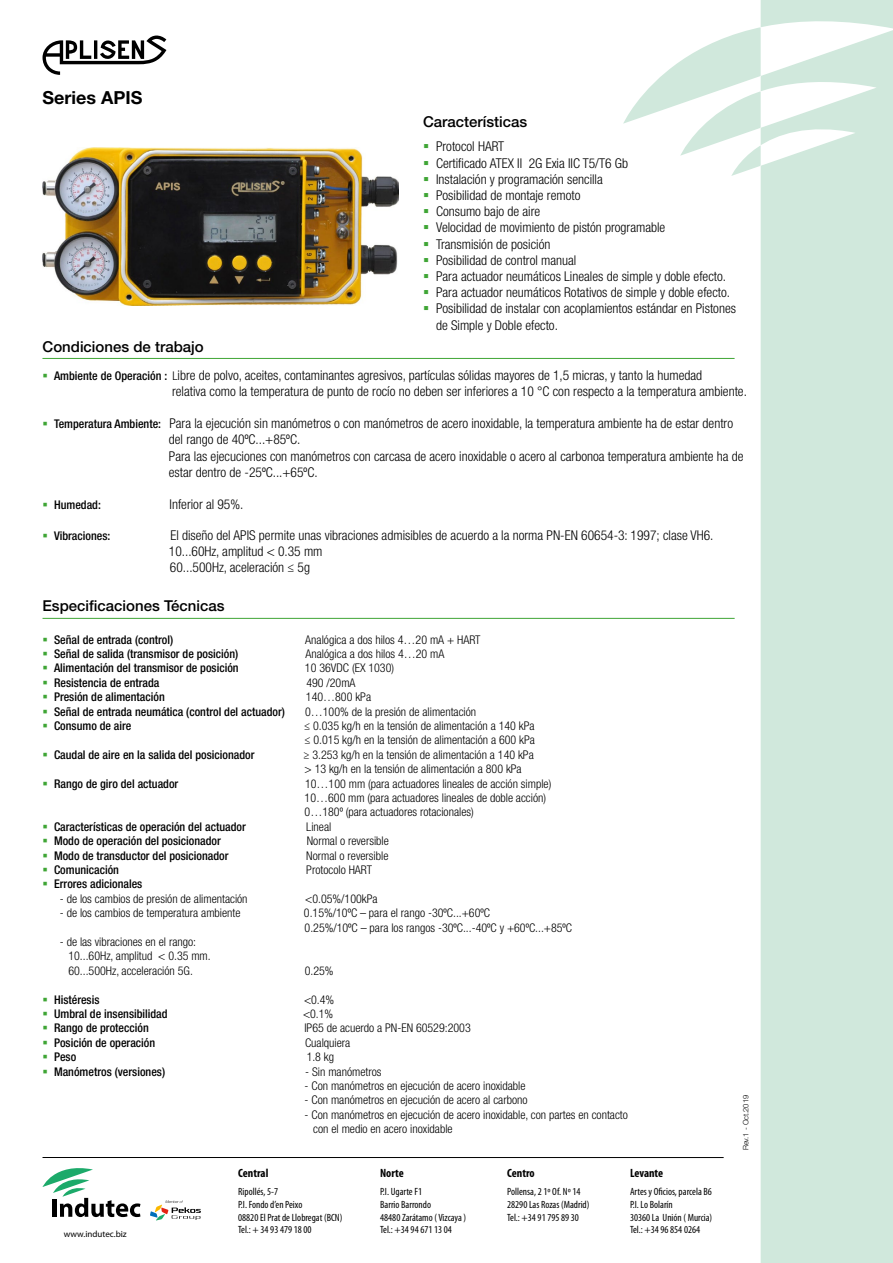
<style>
.page{position:relative;width:893px;height:1263px;background:#fff}
.page>*{position:absolute;margin:0;border:0;box-sizing:border-box;transform-origin:0 0}
.t1{font:700 18px "Helvetica Neue LT Std";color:#000}
.t2{font:500 15px "Helvetica Neue LT Std";color:#000}
.t3{font:300 condensed 13.5px/16.2px "Helvetica Neue LT Std";color:#000}
.t4{font:300 condensed 12px/14.4px "Helvetica Neue LT Std";color:#000}
.t5{font:500 condensed 12px "Helvetica Neue LT Std";color:#000}
.t6{font:700 condensed 12px "Myriad Pro";color:#000}
.t7{font:condensed 10.5px/12.6px "Myriad Pro";color:#000}
.t8{font:9px "Myriad Pro";color:#000}
.t9{font:300 7.5px "Helvetica Neue LT Std";color:#000}
.s1{color:#3fa535}
.s2{font-weight:500;font-size:12px}
.s3{font-size:12px}
</style>
<div class="page">
<svg style="left:623px;top:0;width:270px;height:1263px"></svg>
<img style="left:43px;top:147px;width:355px;height:159px">
<svg style="left:150px;top:1200px;width:51px;height:20px"></svg>
<svg style="left:43px;top:1168px;width:97px;height:49px"></svg>
<hr style="left:43px;top:1157px;width:681px;height:1px;background:#000">
<svg style="left:43px;top:35px;width:123px;height:40px"></svg>
<hr style="left:42px;top:358px;width:693px;height:1px;background:#3fa535">
<hr style="left:43px;top:618px;width:692px;height:1px;background:#3fa535">
<h1 class="t1" style="left:43px;top:86px;width:101px">Series APIS</h1>
<p class="t2" style="left:43px;top:337px;width:163px">Condiciones de trabajo</p>
<p class="t2" style="left:423px;top:113px;width:106px">Características</p>
<p class="t3" style="left:423px;top:138px;width:83px"><span class="s1">▪</span> Protocol HART</p>
<p class="t3" style="left:423px;top:155px;width:206px"><span class="s1">▪</span> Certificado ATEX II 2G Exia IIC T5/T6 Gb</p>
<p class="t3" style="left:423px;top:171px;width:181px"><span class="s1">▪</span> Instalación y programación sencilla</p>
<p class="t3" style="left:423px;top:187px;width:159px"><span class="s1">▪</span> Posibilidad de montaje remoto</p>
<p class="t3" style="left:423px;top:203px;width:119px"><span class="s1">▪</span> Consumo bajo de aire</p>
<p class="t3" style="left:423px;top:219px;width:244px"><span class="s1">▪</span> Velocidad de movimiento de pistón programable</p>
<p class="t3" style="left:423px;top:236px;width:129px"><span class="s1">▪</span> Transmisión de posición</p>
<p class="t3" style="left:423px;top:252px;width:155px"><span class="s1">▪</span> Posibilidad de control manual</p>
<p class="t3" style="left:423px;top:268px;width:304px"><span class="s1">▪</span> Para actuador neumáticos Lineales de simple y doble efecto.</p>
<p class="t3" style="left:423px;top:284px;width:308px"><span class="s1">▪</span> Para actuador neumáticos Rotativos de simple y doble efecto.</p>
<p class="t3" style="left:436px;top:300px;width:301px;text-indent:-13px"><span class="s1">▪</span> Posibilidad de instalar con acoplamientos estándar en Pistones de Simple y Doble efecto.</p>
<p class="t3" style="left:172px;top:367px;width:576px;text-indent:-130px"><span class="s1">▪</span> <span class="s2">Ambiente de Operación :</span> <span class="s3">L</span>ibre de polvo, aceites, contaminantes agresivos, partículas sólidas mayores de 1,5 micras, y tanto la humedad<br>relativa como la temperatura de punto de rocío no deben ser inferiores a 10 °C con respecto a la temperatura ambiente.</p>
<p class="t3" style="left:169px;top:415px;width:576px;text-indent:-126px"><span class="s1">▪</span> <span class="s2">Temperatura Ambiente:</span> Para la ejecución sin manómetros o con manómetros de acero inoxidable, la temperatura ambiente ha de estar dentro del rango de 40ºC...+85ºC.<br>Para las ejecuciones con manómetros con carcasa de acero inoxidable o acero al carbonoa temperatura ambiente ha de estar dentro de -25ºC...+65ºC.</p>
<p class="t5" style="left:43px;top:498px;width:60px"><span class="s1">▪</span> Humedad:</p>
<p class="t3" style="left:170px;top:496px;width:75px">Inferior al 95%.</p>
<p class="t5" style="left:43px;top:528px;width:69px"><span class="s1">▪</span> Vibraciones:</p>
<p class="t3" style="left:169px;top:527px;width:546px">El diseño del APIS permite unas vibraciones admisibles de acuerdo a la norma PN-EN 60654-3: 1997; clase VH6.<br>10...60Hz, amplitud &lt; 0.35 mm<br>60...500Hz, aceleración ≤ 5g</p>
<p class="t2" style="left:43px;top:597px;width:184px">Especificaciones Técnicas</p>
<p class="t5" style="left:43px;top:632px;width:132px"><span class="s1">▪</span> Señal de entrada (control)</p>
<p class="t4" style="left:305px;top:632px;width:177px">Analógica a dos hilos 4…20 mA + HART</p>
<p class="t5" style="left:43px;top:646px;width:197px"><span class="s1">▪</span> Señal de salida (transmisor de posición)</p>
<p class="t4" style="left:306px;top:646px;width:140px">Analógica a dos hilos 4…20 mA</p>
<p class="t5" style="left:43px;top:661px;width:198px"><span class="s1">▪</span> Alimentación del transmisor de posición</p>
<p class="t4" style="left:305px;top:661px;width:91px">10 36VDC (EX 1030)</p>
<p class="t5" style="left:43px;top:675px;width:118px"><span class="s1">▪</span> Resistencia de entrada</p>
<p class="t4" style="left:306px;top:675px;width:51px">490 /20mA</p>
<p class="t5" style="left:43px;top:690px;width:124px"><span class="s1">▪</span> Presión de alimentación</p>
<p class="t4" style="left:306px;top:690px;width:67px">140…800 kPa</p>
<p class="t5" style="left:43px;top:704px;width:244px"><span class="s1">▪</span> Señal de entrada neumática (control del actuador)</p>
<p class="t4" style="left:305px;top:704px;width:173px">0…100% de la presión de alimentación</p>
<p class="t5" style="left:43px;top:718px;width:90px"><span class="s1">▪</span> Consumo de aire</p>
<p class="t4" style="left:304px;top:718px;width:232px">≤ 0.035 kg/h en la tensión de alimentación a 140 kPa ≤ 0.015 kg/h en la tensión de alimentación a 600 kPa</p>
<p class="t5" style="left:43px;top:747px;width:213px"><span class="s1">▪</span> Caudal de aire en la salida del posicionador</p>
<p class="t4" style="left:303px;top:747px;width:232px">≥ 3.253 kg/h en la tensión de alimentación a 140 kPa &gt; 13 kg/h en la tensión de alimentación a 800 kPa</p>
<p class="t5" style="left:43px;top:776px;width:137px"><span class="s1">▪</span> Rango de giro del actuador</p>
<p class="t4" style="left:305px;top:776px;width:248px">10…100 mm (para actuadores lineales de acción simple)<br>10…600 mm (para actuadores lineales de doble acción)<br>0…180º (para actuadores rotacionales)</p>
<p class="t5" style="left:43px;top:819px;width:205px"><span class="s1">▪</span> Características de operación del actuador</p>
<p class="t4" style="left:306px;top:819px;width:27px">Lineal</p>
<p class="t5" style="left:43px;top:834px;width:180px"><span class="s1">▪</span> Modo de operación del posicionador</p>
<p class="t4" style="left:307px;top:834px;width:84px">Normal o reversible</p>
<p class="t5" style="left:43px;top:848px;width:187px"><span class="s1">▪</span> Modo de transductor del posicionador</p>
<p class="t4" style="left:306px;top:848px;width:84px">Normal o reversible</p>
<p class="t5" style="left:43px;top:862px;width:78px"><span class="s1">▪</span> Comunicación</p>
<p class="t4" style="left:306px;top:862px;width:67px">Protocolo HART</p>
<p class="t5" style="left:43px;top:877px;width:101px"><span class="s1">▪</span> Errores adicionales</p>
<p class="t4" style="left:60px;top:891px;width:189px">- de los cambios de presión de alimentación</p>
<p class="t4" style="left:305px;top:891px;width:74px">&lt;0.05%/100kPa</p>
<p class="t4" style="left:60px;top:906px;width:182px">- de los cambios de temperatura ambiente</p>
<p class="t4" style="left:304px;top:906px;width:270px">0.15%/10ºC – para el rango -30ºC...+60ºC<br>0.25%/10ºC – para los rangos -30ºC...-40ºC y +60ºC...+85ºC</p>
<p class="t4" style="left:68px;top:934px;width:144px;text-indent:-9px">- de las vibraciones en el rango:<br>10...60Hz, amplitud &lt; 0.35 mm.<br>60...500Hz, acceleración 5G.</p>
<p class="t4" style="left:305px;top:963px;width:30px">0.25%</p>
<p class="t5" style="left:43px;top:992px;width:58px"><span class="s1">▪</span> Histéresis</p>
<p class="t4" style="left:304px;top:992px;width:32px">&lt;0.4%</p>
<p class="t5" style="left:43px;top:1006px;width:127px"><span class="s1">▪</span> Umbral de insensibilidad</p>
<p class="t4" style="left:303px;top:1006px;width:32px">&lt;0.1%</p>
<p class="t5" style="left:43px;top:1021px;width:108px"><span class="s1">▪</span> Rango de protección</p>
<p class="t4" style="left:304px;top:1021px;width:168px">IP65 de acuerdo a PN-EN 60529:2003</p>
<p class="t5" style="left:43px;top:1035px;width:114px"><span class="s1">▪</span> Posición de operación</p>
<p class="t4" style="left:305px;top:1035px;width:47px">Cualquiera</p>
<p class="t5" style="left:43px;top:1050px;width:35px"><span class="s1">▪</span> Peso</p>
<p class="t4" style="left:307px;top:1050px;width:29px">1.8 kg</p>
<p class="t5" style="left:43px;top:1064px;width:124px"><span class="s1">▪</span> Manómetros (versiones)</p>
<p class="t4" style="left:305px;top:1064px;width:78px">- Sin manómetros</p>
<p class="t4" style="left:305px;top:1078px;width:222px">- Con manómetros en ejecución de acero inoxidable</p>
<p class="t4" style="left:305px;top:1093px;width:224px">- Con manómetros en ejecución de acero al carbono</p>
<p class="t4" style="left:313px;top:1107px;width:316px;text-indent:-9px">- Con manómetros en ejecución de acero inoxidable, con partes en contacto con el medio en acero inoxidable</p>
<p class="t8" style="left:64px;top:1229px;width:65px">www.indutec.biz</p>
<p class="t6" style="left:238px;top:1165px;width:32px">Central</p>
<p class="t7" style="left:238px;top:1185px;width:106px">Ripollés, 5-7<br>P.I. Fondo d’en Peixo<br>08820 El Prat de Llobregat (BCN)<br>Tel.: + 34 93 479 18 00</p>
<p class="t6" style="left:380px;top:1165px;width:25px">Norte</p>
<p class="t7" style="left:380px;top:1185px;width:88px">P.I. Ugarte F1<br>Barrio Barrondo<br>48480 Zarátamo ( Vizcaya )<br>Tel.: +34 94 671 13 04</p>
<p class="t6" style="left:507px;top:1165px;width:29px">Centro</p>
<p class="t7" style="left:507px;top:1185px;width:84px">Pollensa, 2 1º Of. Nº 14<br>28290 Las Rozas (Madrid)<br>Tel.: +34 91 795 89 30</p>
<p class="t6" style="left:630px;top:1165px;width:35px">Levante</p>
<p class="t7" style="left:630px;top:1185px;width:84px">Artes y Oficios, parcela B6<br>P.I. Lo Bolarín<br>30360 La Unión ( Murcia)<br>Tel.: +34 96 854 0264</p>
<p class="t9" style="left:741px;top:1150px;width:57px;rotate:-90deg">Rev.1 - Oct.2019</p>
</div>
